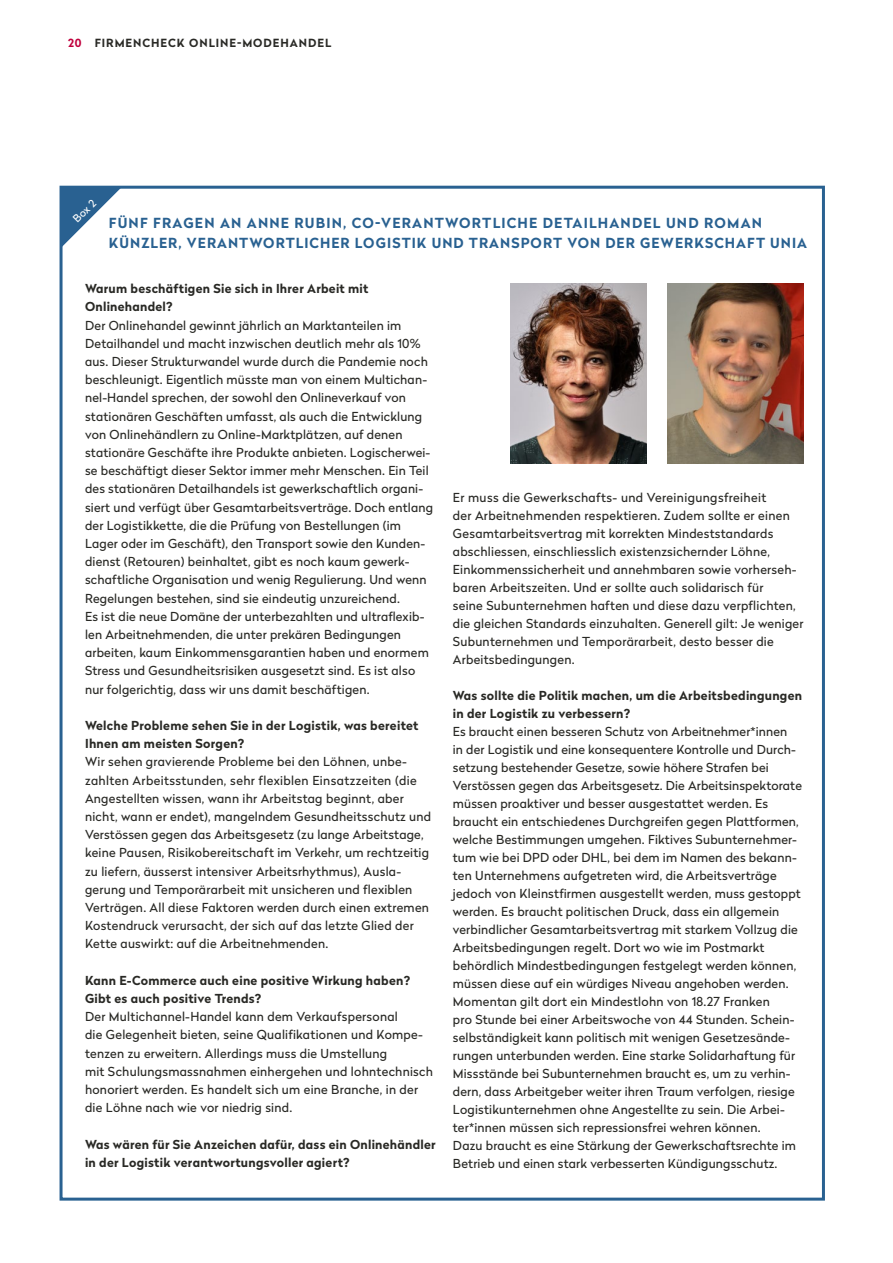
<style>
.page{position:relative;width:893px;height:1263px;background:#fff}
.page>*{position:absolute;margin:0;border:0;box-sizing:border-box;transform-origin:0 0}
._05_Kasten_Titel_bla{font:700 13.8px/19.5px "Radikal";letter-spacing:.075em;color:#296191}
._05_Kasten_Lauftext{font:12.3px/18.1px "Radikal";letter-spacing:.015em;color:#292925}
._05_Kasten_Lauftext-2{font:700 12.3px/18.1px "Radikal";letter-spacing:.02em;color:#292925}
.t1{font:700 11.25px "Radikal";letter-spacing:.085em;color:#292925}
._05_Kasten_Titel_bla-2{font:10.5px "Radikal";color:#fff}
.s1{color:#c0003d}
</style>
<div class="page">
<svg style="left:60px;top:187px;width:61px;height:61px"></svg>
<img style="left:511px;top:283px;width:136px;height:181px">
<img style="left:668px;top:283px;width:136px;height:181px">
<p class="t1" style="left:68px;top:34px;width:265px"><span class="s1">20</span> FIRMENCHECK ONLINE-MODEHANDEL</p>
<p class="_05_Kasten_Titel_bla-2" style="left:70px;top:215px;width:29px;rotate:-45deg">Box 2</p>
<p class="_05_Kasten_Titel_bla" style="left:109px;top:213px;width:700px">FÜNF FRAGEN AN ANNE RUBIN, CO-VERANTWORTLICHE DETAILHANDEL UND ROMAN<br>KÜNZLER, VERANTWORTLICHER LOGISTIK UND TRANSPORT VON DER GEWERKSCHAFT UNIA</p>
<p class="_05_Kasten_Lauftext-2" style="left:85px;top:279px;width:285px">Warum beschäftigen Sie sich in Ihrer Arbeit mit<br>Onlinehandel?</p>
<p class="_05_Kasten_Lauftext" style="left:85px;top:315px;width:350px">Der Onlinehandel gewinnt jährlich an Marktanteilen im Detailhandel und macht inzwischen deutlich mehr als 10% aus. Dieser Strukturwandel wurde durch die Pandemie noch beschleunigt. Eigentlich müsste man von einem Multichan&shy;nel-Handel sprechen, der sowohl den Onlineverkauf von stationären Geschäften umfasst, als auch die Entwicklung von Onlinehändlern zu Online-Marktplätzen, auf denen stationäre Geschäfte ihre Produkte anbieten. Logischerwei&shy;se beschäftigt dieser Sektor immer mehr Menschen. Ein Teil des stationären Detailhandels ist gewerkschaftlich organi&shy;siert und verfügt über Gesamtarbeitsverträge. Doch entlang der Logistikkette, die die Prüfung von Bestellungen (im Lager oder im Geschäft), den Transport sowie den Kunden&shy;dienst (Retouren) beinhaltet, gibt es noch kaum gewerk&shy;schaftliche Organisation und wenig Regulierung. Und wenn Regelungen bestehen, sind sie eindeutig unzureichend.<br>Es ist die neue Domäne der unterbezahlten und ultraflexib&shy;len Arbeitnehmenden, die unter prekären Bedingungen arbeiten, kaum Einkommensgarantien haben und enormem Stress und Gesundheitsrisiken ausgesetzt sind. Es ist also nur folgerichtig, dass wir uns damit beschäftigen.</p>
<p class="_05_Kasten_Lauftext-2" style="left:85px;top:716px;width:335px">Welche Probleme sehen Sie in der Logistik, was bereitet<br>Ihnen am meisten Sorgen?</p>
<p class="_05_Kasten_Lauftext" style="left:85px;top:752px;width:348px">Wir sehen gravierende Probleme bei den Löhnen, unbe&shy;zahlten Arbeitsstunden, sehr flexiblen Einsatzzeiten (die Angestellten wissen, wann ihr Arbeitstag beginnt, aber nicht, wann er endet), mangelndem Gesundheitsschutz und Verstössen gegen das Arbeitsgesetz (zu lange Arbeitstage, keine Pausen, Risikobereitschaft im Verkehr, um rechtzeitig zu liefern, äusserst intensiver Arbeitsrhythmus), Ausla&shy;gerung und Temporärarbeit mit unsicheren und flexiblen Verträgen. All diese Faktoren werden durch einen extremen Kostendruck verursacht, der sich auf das letzte Glied der Kette auswirkt: auf die Arbeitnehmenden.</p>
<p class="_05_Kasten_Lauftext-2" style="left:85px;top:970px;width:327px">Kann E-Commerce auch eine positive Wirkung haben?<br>Gibt es auch positive Trends?</p>
<p class="_05_Kasten_Lauftext" style="left:85px;top:1007px;width:350px">Der Multichannel-Handel kann dem Verkaufspersonal<br>die Gelegenheit bieten, seine Qualifikationen und Kompe&shy;tenzen zu erweitern. Allerdings muss die Umstellung<br>mit Schulungsmassnahmen einhergehen und lohntechnisch honoriert werden. Es handelt sich um eine Branche, in der die Löhne nach wie vor niedrig sind.</p>
<p class="_05_Kasten_Lauftext-2" style="left:85px;top:1134px;width:352px">Was wären für Sie Anzeichen dafür, dass ein Onlinehändler in der Logistik verantwortungsvoller agiert?</p>
<p class="_05_Kasten_Lauftext" style="left:453px;top:488px;width:352px">Er muss die Gewerkschafts- und Vereinigungsfreiheit<br>der Arbeitnehmenden respektieren. Zudem sollte er einen Gesamtarbeitsvertrag mit korrekten Mindeststandards abschliessen, einschliesslich existenzsichernder Löhne, Einkommenssicherheit und annehmbaren sowie vorherseh&shy;baren Arbeitszeiten. Und er sollte auch solidarisch für<br>seine Subunternehmen haften und diese dazu verpflichten, die gleichen Standards einzuhalten. Generell gilt: Je weniger Subunternehmen und Temporärarbeit, desto besser die Arbeitsbedingungen.</p>
<p class="_05_Kasten_Lauftext-2" style="left:453px;top:686px;width:351px">Was sollte die Politik machen, um die Arbeitsbedingungen in der Logistik zu verbessern?</p>
<p class="_05_Kasten_Lauftext" style="left:453px;top:722px;width:351px">Es braucht einen besseren Schutz von Arbeitnehmer*innen<br>in der Logistik und eine konsequentere Kontrolle und Durch&shy;setzung bestehender Gesetze, sowie höhere Strafen bei Verstössen gegen das Arbeitsgesetz. Die Arbeitsinspektorate müssen proaktiver und besser ausgestattet werden. Es braucht ein entschiedenes Durchgreifen gegen Plattformen, welche Bestimmungen umgehen. Fiktives Subunternehmer&shy;tum wie bei DPD oder DHL, bei dem im Namen des bekann&shy;ten Unternehmens aufgetreten wird, die Arbeitsverträge jedoch von Kleinstfirmen ausgestellt werden, muss gestoppt werden. Es braucht politischen Druck, dass ein allgemein verbindlicher Gesamtarbeitsvertrag mit starkem Vollzug die Arbeitsbedingungen regelt. Dort wo wie im Postmarkt behördlich Mindestbedingungen festgelegt werden können, müssen diese auf ein würdiges Niveau angehoben werden.<br>Momentan gilt dort ein Mindestlohn von 18.27 Franken<br>pro Stunde bei einer Arbeitswoche von 44 Stunden. Schein&shy;selbständigkeit kann politisch mit wenigen Gesetzesände&shy;rungen unterbunden werden. Eine starke Solidarhaftung für Missstände bei Subunternehmen braucht es, um zu verhin&shy;dern, dass Arbeitgeber weiter ihren Traum verfolgen, riesige Logistikunternehmen ohne Angestellte zu sein. Die Arbei&shy;ter*innen müssen sich repressionsfrei wehren können.<br>Dazu braucht es eine Stärkung der Gewerkschaftsrechte im Betrieb und einen stark verbesserten Kündigungsschutz.</p>
</div>
